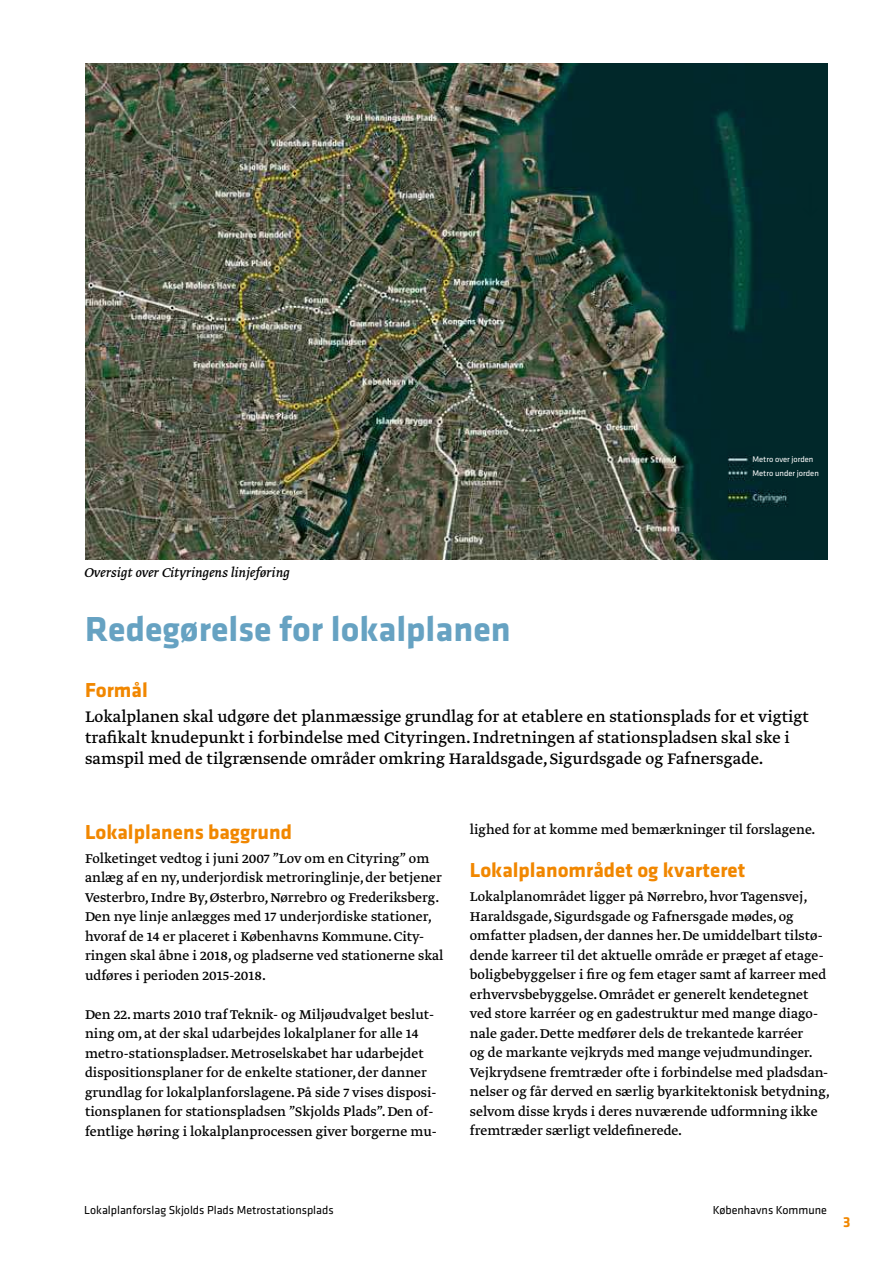
<style>
.page{position:relative;width:893px;height:1263px;background:#fff}
.page>*{position:absolute;margin:0;border:0;box-sizing:border-box;transform-origin:0 0}
.t1{font:700 36px "Klavika";color:#66a2c2}
.t2{font:700 21px "Klavika";color:#f18700}
.t3{font:18px/21px "Greta Text";color:#000}
.t4{font:15px/19.5px "Greta Text";color:#000}
.t5{font:italic 15px "Greta Text";color:#000}
.t6{font:700 15px "Klavika";color:#f18700}
.t7{font:12px "Klavika";color:#000}
.t8{font:8.4px/13.2px "Klavika";color:#fff}
</style>
<div class="page">
<img style="left:85px;top:64px;width:742px;height:496px">
<p class="t8" style="left:752px;top:454px;width:68px">Metro over jorden<br>Metro under jorden</p>
<p class="t5" style="left:84px;top:566px;width:207px">Oversigt over Cityringens linjeføring</p>
<h1 class="t1" style="left:85px;top:615px;width:427px">Redegørelse for lokalplanen</h1>
<h2 class="t2" style="left:85px;top:682px;width:64px">Formål</h2>
<p class="t3" style="left:85px;top:707px;width:725px">Lokalplanen skal udgøre det planmæssige grundlag for at etablere en stationsplads for et vigtigt trafikalt knudepunkt i forbindelse med Cityringen. Indretningen af stationspladsen skal ske i samspil med de tilgrænsende områder omkring Haraldsgade, Sigurdsgade og Fafnersgade.</p>
<h2 class="t2" style="left:85px;top:824px;width:208px">Lokalplanens baggrund</h2>
<p class="t4" style="left:85px;top:849px;width:360px">Folketinget vedtog i juni 2007 ”Lov om en Cityring” om anlæg af en ny, underjordisk metroringlinje, der betjener Vesterbro, Indre By, Østerbro, Nørrebro og Frederiksberg.<br>Den nye linje anlægges med 17 underjordiske stationer, hvoraf de 14 er placeret i Københavns Kommune. City&shy;ringen skal åbne i 2018, og pladserne ved stationerne skal udføres i perioden 2015-2018.</p>
<p class="t4" style="left:85px;top:1005px;width:353px">Den 22. marts 2010 traf Teknik- og Miljøudvalget beslut&shy;ning om, at der skal udarbejdes lokalplaner for alle 14 metro-stationspladser. Metroselskabet har udarbejdet dispositionsplaner for de enkelte stationer, der danner grundlag for lokalplanforslagene. På side 7 vises disposi&shy;tionsplanen for stationspladsen ”Skjolds Plads”. Den of&shy;fentlige høring i lokalplanprocessen giver borgerne mu-</p>
<p class="t4" style="left:470px;top:820px;width:347px">lighed for at komme med bemærkninger til forslagene.</p>
<h2 class="t2" style="left:470px;top:862px;width:277px">Lokalplanområdet og kvarteret</h2>
<p class="t4" style="left:470px;top:887px;width:362px">Lokalplanområdet ligger på Nørrebro, hvor Tagensvej, Haraldsgade, Sigurdsgade og Fafnersgade mødes, og omfatter pladsen, der dannes her. De umiddelbart tilstø&shy;dende karreer til det aktuelle område er præget af etage&shy;boligbebyggelser i fire og fem etager samt af karreer med erhvervsbebyggelse. Området er generelt kendetegnet ved store karréer og en gadestruktur med mange diago&shy;nale gader. Dette medfører dels de trekantede karréer<br>og de markante vejkryds med mange vejudmundinger.<br>Vejkrydsene fremtræder ofte i forbindelse med pladsdan&shy;nelser og får derved en særlig byarkitektonisk betydning, selvom disse kryds i deres nuværende udformning ikke fremtræder særligt veldefinerede.</p>
<p class="t7" style="left:84px;top:1205px;width:251px">Lokalplanforslag Skjolds Plads Metrostationsplads</p>
<p class="t7" style="left:713px;top:1205px;width:116px">Københavns Kommune</p>
<p class="t6" style="left:843px;top:1216px;width:9px">3</p>
</div>
